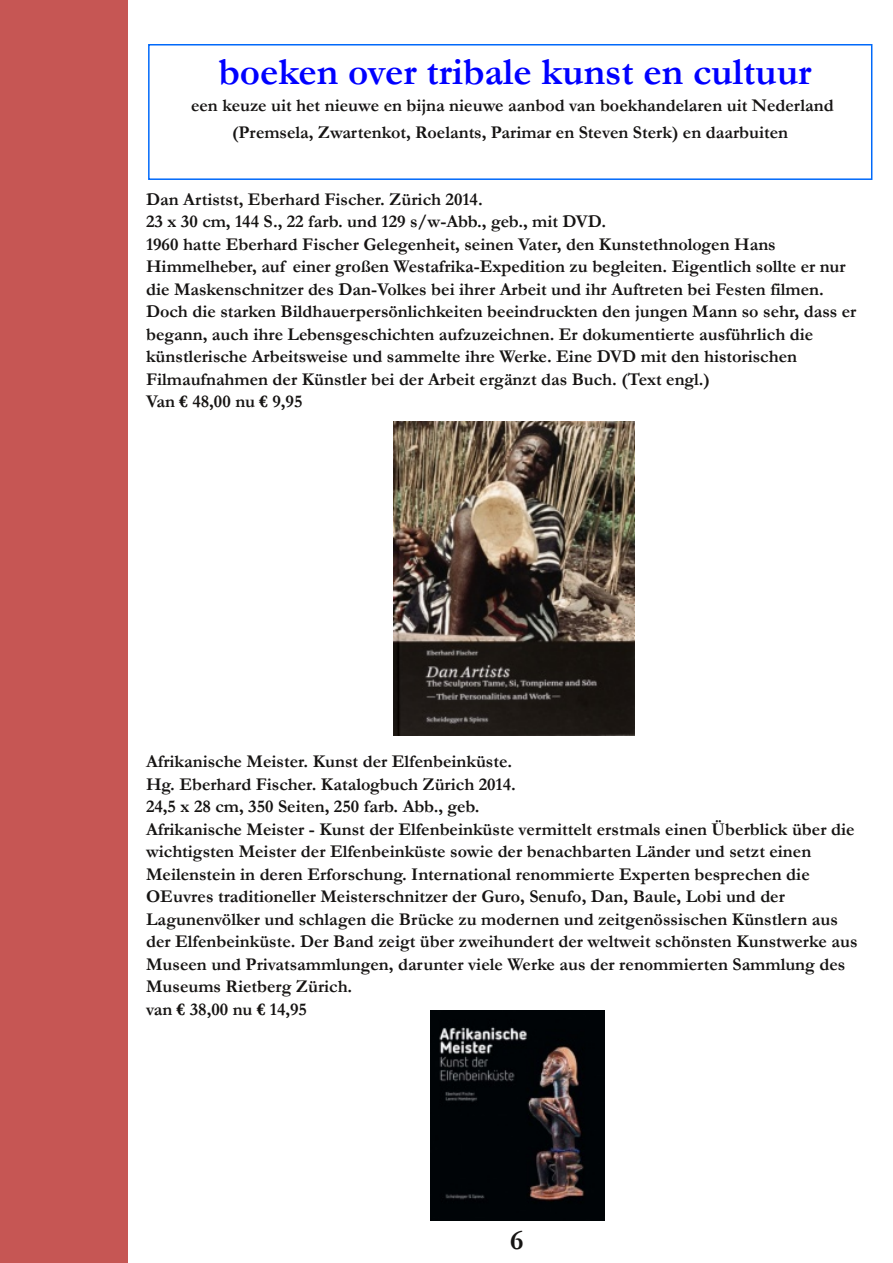
<style>
.page{position:relative;width:893px;height:1263px;background:#fff}
.page>*{position:absolute;margin:0;border:0;box-sizing:border-box;transform-origin:0 0}
.t1{font:700 39px "Garamond";color:#00f}
.t2{font:700 28.5px "Garamond";color:#161413}
.t3{font:700 18px/22.5px "Garamond";color:#161413}
</style>
<div class="page">
<div style="left:148px;top:44px;width:724px;height:136px;border:2px solid #0069fa"></div>
<img style="left:393px;top:421px;width:242px;height:314px">
<img style="left:431px;top:1010px;width:174px;height:210px">
<div style="left:0;top:0;width:128px;height:1262px;background:#c65654"></div>
<h1 class="t1" style="left:218px;top:50px;width:595px">boeken over tribale kunst en cultuur</h1>
<p class="t3" style="left:191px;top:92px;width:644px;line-height:27px;text-align:center">een keuze uit het nieuwe en bijna nieuwe aanbod van boekhandelaren uit Nederland (Premsela, Zwartenkot, Roelants, Parimar en Steven Sterk) en daarbuiten</p>
<p class="t3" style="left:146px;top:188px;width:712px">Dan Artistst, Eberhard Fischer. Zürich 2014.<br>23 x 30 cm, 144 S., 22 farb. und 129 s/w-Abb., geb., mit DVD.<br>1960 hatte Eberhard Fischer Gelegenheit, seinen Vater, den Kunstethnologen Hans Himmelheber, auf einer großen Westafrika-Expedition zu begleiten. Eigentlich sollte er nur die Maskenschnitzer des Dan-Volkes bei ihrer Arbeit und ihr Auftreten bei Festen filmen.<br>Doch die starken Bildhauerpersönlichkeiten beeindruckten den jungen Mann so sehr, dass er begann, auch ihre Lebensgeschichten aufzuzeichnen. Er dokumentierte ausführlich die künstlerische Arbeitsweise und sammelte ihre Werke. Eine DVD mit den historischen Filmaufnahmen der Künstler bei der Arbeit ergänzt das Buch. (Text engl.)<br>Van € 48,00 nu € 9,95</p>
<p class="t3" style="left:146px;top:751px;width:713px">Afrikanische Meister. Kunst der Elfenbeinküste.<br>Hg. Eberhard Fischer. Katalogbuch Zürich 2014.<br>24,5 x 28 cm, 350 Seiten, 250 farb. Abb., geb.<br>Afrikanische Meister - Kunst der Elfenbeinküste vermittelt erstmals einen Überblick über die wichtigsten Meister der Elfenbeinküste sowie der benachbarten Länder und setzt einen Meilenstein in deren Erforschung. International renommierte Experten besprechen die OEuvres traditioneller Meisterschnitzer der Guro, Senufo, Dan, Baule, Lobi und der Lagunenvölker und schlagen die Brücke zu modernen und zeitgenössischen Künstlern aus der Elfenbeinküste. Der Band zeigt über zweihundert der weltweit schönsten Kunstwerke aus Museen und Privatsammlungen, darunter viele Werke aus der renommierten Sammlung des Museums Rietberg Zürich.<br>van € 38,00 nu € 14,95</p>
<h2 class="t2" style="left:510px;top:1224px;width:15px">6</h2>
</div>
